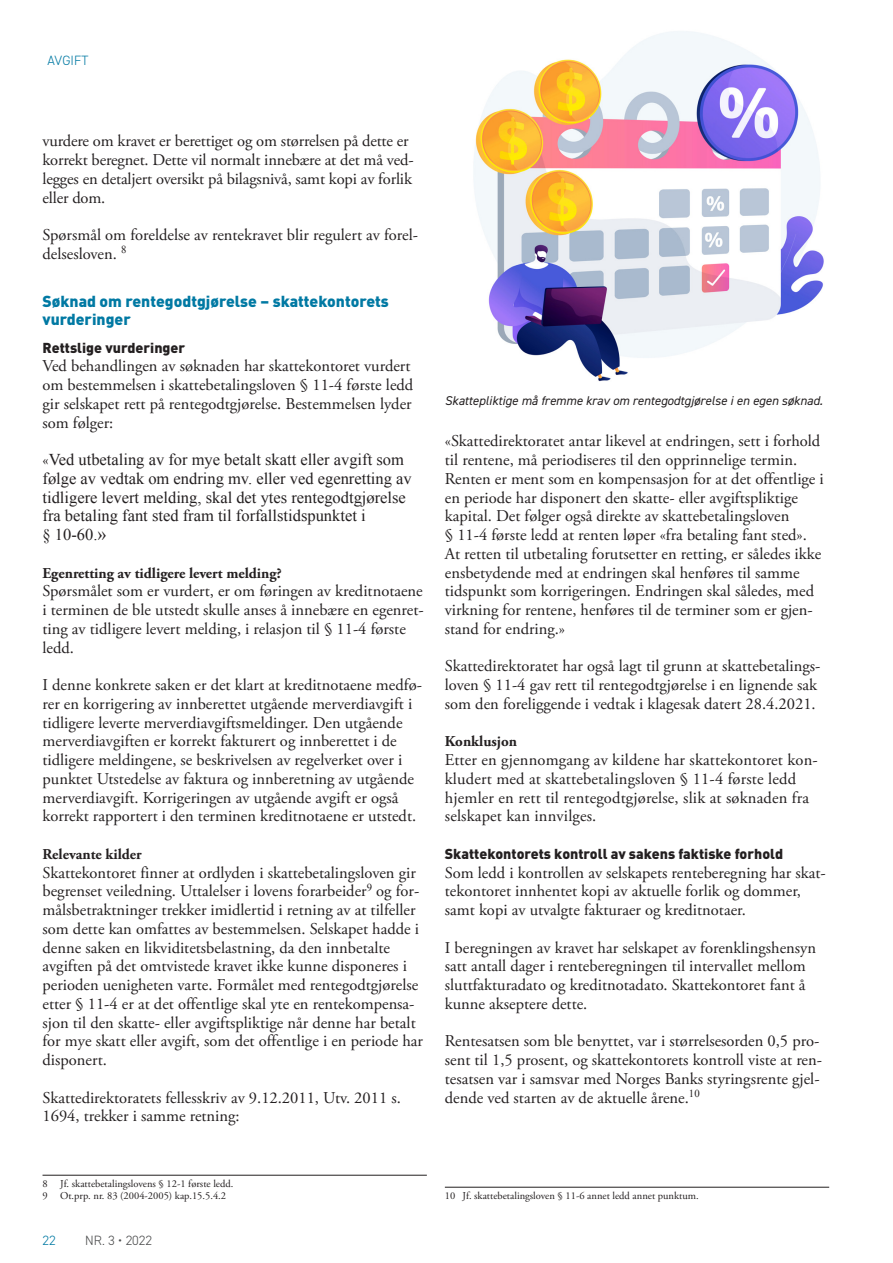
<style>
.page{position:relative;width:893px;height:1263px;background:#fff}
.page>*{position:absolute;margin:0;border:0;box-sizing:border-box;transform-origin:0 0}
.t1{font:16.5px/18.8px "Adobe Garamond Pro";color:#231f20}
.t2{font:16.5px/18.8px "Times New Roman";color:#231f20}
.t3{font:900 15.75px/18px "DIN Pro";color:#0079a3}
.t4{font:700 15px "Adobe Garamond Pro";color:#231f20}
.t5{font:900 14.25px "DIN Pro";color:#231f20}
.t6{font:300 13.5px "DIN2014";color:#4b4c4d}
.t7{font:300 13.5px "DIN2014";letter-spacing:.005em;color:#0079a3}
.t8{font:italic 12.75px "DIN2014";color:#231f20}
.t9{font:10.5px/12px "Adobe Garamond Pro";color:#231f20}
.s1{font-family:"Adobe Garamond Pro"}
.s2{font-size:18px}
</style>
<div class="page">
<hr style="left:43px;top:1175px;width:384px;height:1px;background:#231f20">
<hr style="left:445px;top:1187px;width:384px;height:1px;background:#231f20">
<img style="left:474px;top:31px;width:350px;height:351px">
<p class="t7" style="left:47px;top:52px;width:43px">AVGIFT</p>
<p class="t1" style="left:43px;top:132px;width:373px">vurdere om kravet er berettiget og om størrelsen på dette er korrekt beregnet. Dette vil normalt innebære at det må ved&shy;legges en detaljert oversikt på bilagsnivå, samt kopi av forlik eller dom.</p>
<p class="t1" style="left:43px;top:226px;width:377px">Spørsmål om foreldelse av rentekravet blir regulert av forel&shy;delsesloven. <sup>8</sup></p>
<p class="t3" style="left:43px;top:291px;width:348px">Søknad om rentegodtgjørelse – skattekontorets vurderinger</p>
<p class="t5" style="left:43px;top:338px;width:144px">Rettslige vurderinger</p>
<p class="t1" style="left:43px;top:357px;width:372px">Ved behandlingen av søknaden har skattekontoret vurdert om bestemmelsen i skattebetalingsloven § 11-4 første ledd gir selskapet rett på rentegodtgjørelse. Bestemmelsen lyder som følger:</p>
<p class="t2" style="left:43px;top:450px;width:371px"><span class="s1">«</span>Ved utbetaling av for mye betalt skatt eller avgift som følge av vedtak om endring mv. eller ved egenretting av tidligere levert melding, skal det ytes rentegodtgjørelse fra betaling fant sted fram til forfallstidspunktet i<br>§ 10-60.<span class="s2">»</span></p>
<p class="t4" style="left:43px;top:564px;width:241px">Egenretting av tidligere levert melding?</p>
<p class="t1" style="left:43px;top:582px;width:383px">Spørsmålet som er vurdert, er om føringen av kreditnotaene i terminen de ble utstedt skulle anses å innebære en egenret&shy;ting av tidligere levert melding, i relasjon til § 11-4 første ledd.</p>
<p class="t1" style="left:43px;top:676px;width:381px">I denne konkrete saken er det klart at kreditnotaene medfø&shy;rer en korrigering av innberettet utgående merverdiavgift i tidligere leverte merverdiavgiftsmeldinger. Den utgående merverdiavgiften er korrekt fakturert og innberettet i de tidligere meldingene, se beskrivelsen av regelverket over i punktet Utstedelse av faktura og innberetning av utgående merverdiavgift. Korrigeringen av utgående avgift er også korrekt rapportert i den terminen kreditnotaene er utstedt.</p>
<p class="t4" style="left:43px;top:845px;width:101px">Relevante kilder</p>
<p class="t1" style="left:43px;top:864px;width:382px">Skattekontoret finner at ordlyden i skattebetalingsloven gir begrenset veiledning. Uttalelser i lovens forarbeider<sup>9</sup> og for&shy;målsbetraktninger trekker imidlertid i retning av at tilfeller som dette kan omfattes av bestemmelsen. Selskapet hadde i denne saken en likviditetsbelastning, da den innbetalte avgiften på det omtvistede kravet ikke kunne disponeres i perioden uenigheten varte. Formålet med rentegodtgjørelse etter § 11-4 er at det offentlige skal yte en rentekompensa&shy;sjon til den skatte- eller avgiftspliktige når denne har betalt for mye skatt eller avgift, som det offentlige i en periode har disponert.</p>
<p class="t1" style="left:43px;top:1088px;width:360px">Skattedirektoratets fellesskriv av 9.12.2011, Utv. 2011 s.<br>1694, trekker i samme retning:</p>
<p class="t8" style="left:445px;top:392px;width:379px">Skattepliktige må fremme krav om rentegodtgjørelse i en egen søknad.</p>
<p class="t1" style="left:445px;top:432px;width:380px">«Skattedirektoratet antar likevel at endringen, sett i forhold til rentene, må periodiseres til den opprinnelige termin.<br>Renten er ment som en kompensasjon for at det offentlige i en periode har disponert den skatte- eller avgiftspliktige kapital. Det følger også direkte av skattebetalingsloven<br>§ 11-4 første ledd at renten løper «fra betaling fant sted».<br>At retten til utbetaling forutsetter en retting, er således ikke ensbetydende med at endringen skal henføres til samme tidspunkt som korrigeringen. Endringen skal således, med virkning for rentene, henføres til de terminer som er gjen&shy;stand for endring.»</p>
<p class="t1" style="left:445px;top:657px;width:377px">Skattedirektoratet har også lagt til grunn at skattebetalings&shy;loven § 11-4 gav rett til rentegodtgjørelse i en lignende sak som den foreliggende i vedtak i klagesak datert 28.4.2021.</p>
<p class="t4" style="left:445px;top:733px;width:74px">Konklusjon</p>
<p class="t1" style="left:445px;top:751px;width:374px">Etter en gjennomgang av kildene har skattekontoret kon&shy;kludert med at skattebetalingsloven § 11-4 første ledd hjemler en rett til rentegodtgjørelse, slik at søknaden fra selskapet kan innvilges.</p>
<p class="t5" style="left:445px;top:844px;width:340px">Skattekontorets kontroll av sakens faktiske forhold</p>
<p class="t1" style="left:445px;top:864px;width:382px">Som ledd i kontrollen av selskapets renteberegning har skat&shy;tekontoret innhentet kopi av aktuelle forlik og dommer, samt kopi av utvalgte fakturaer og kreditnotaer.</p>
<p class="t1" style="left:445px;top:939px;width:373px">I beregningen av kravet har selskapet av forenklingshensyn satt antall dager i renteberegningen til intervallet mellom sluttfakturadato og kreditnotadato. Skattekontoret fant å kunne akseptere dette.</p>
<p class="t1" style="left:445px;top:1032px;width:379px">Rentesatsen som ble benyttet, var i størrelsesorden 0,5 pro&shy;sent til 1,5 prosent, og skattekontorets kontroll viste at ren&shy;tesatsen var i samsvar med Norges Banks styringsrente gjel&shy;dende ved starten av de aktuelle årene.<sup>10</sup></p>
<p class="t9" style="left:43px;top:1178px;width:192px">8 Jf. skattebetalingslovens § 12-1 første ledd.<br>9 Ot.prp. nr. 83 (2004-2005) kap.15.5.4.2</p>
<p class="t7" style="left:43px;top:1232px;width:15px">22</p>
<p class="t6" style="left:85px;top:1232px;width:69px">NR. 3 • 2022</p>
<p class="t9" style="left:445px;top:1190px;width:255px">10 Jf. skattebetalingsloven § 11-6 annet ledd annet punktum.</p>
</div>
